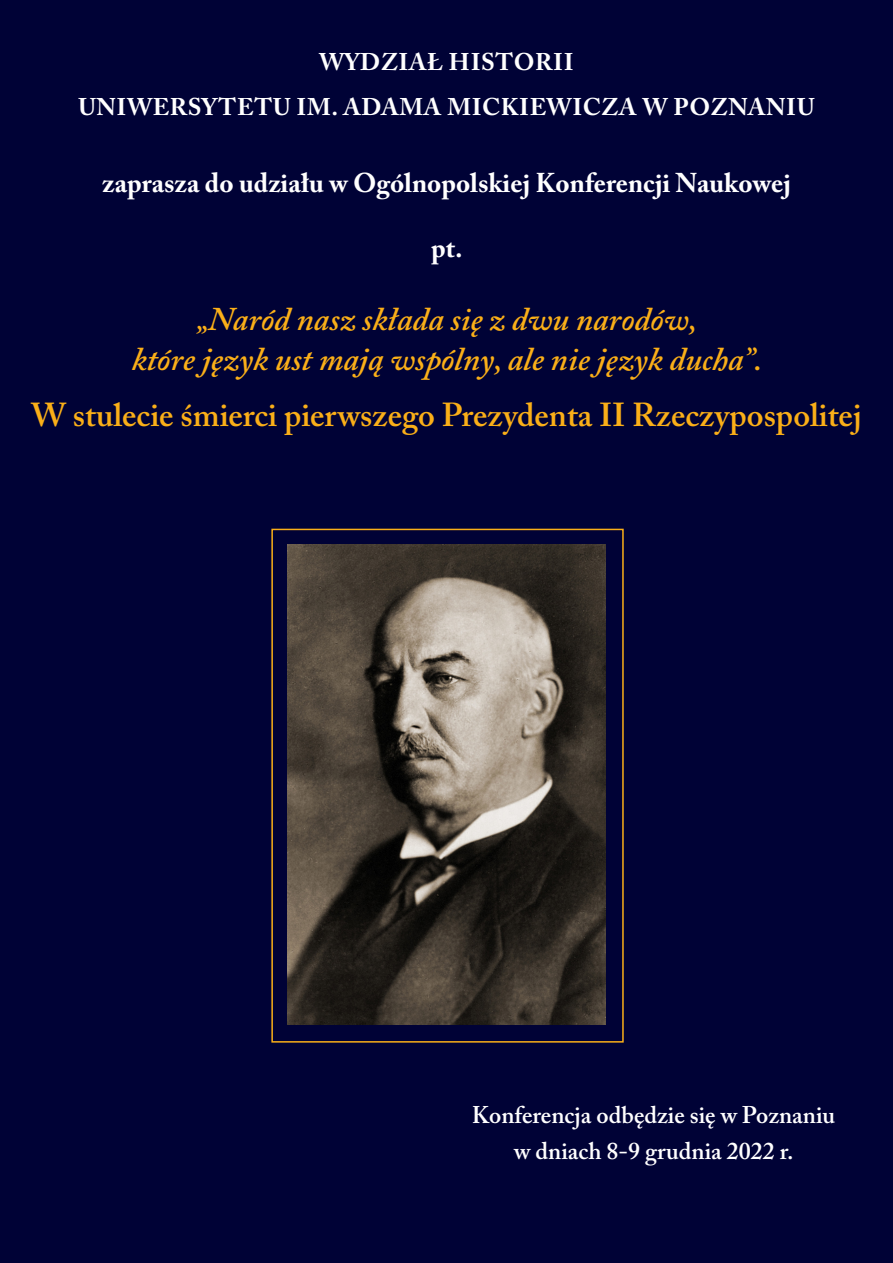
<style>
.page{position:relative;width:893px;height:1263px;background:#000236}
.page>*{position:absolute;margin:0;border:0;box-sizing:border-box;transform-origin:0 0}
.t1{font:italic 600 33px/39.6px "Adobe Caslon Pro";color:#faaf18;text-align:center}
.t2{font:600 33px "Adobe Caslon Pro";color:#faaf18}
.t3{font:700 27px "Adobe Caslon Pro";color:#fff}
.t4{font:700 24px/45px "Adobe Caslon Pro";letter-spacing:.025em;color:#fff;text-align:center}
.t5{font:600 24px/36px "Adobe Caslon Pro";color:#fff;text-align:center}
</style>
<div class="page">
<img style="left:287px;top:544px;width:319px;height:481px">
<div style="left:271px;top:529px;width:353px;height:513px;border:2px solid #faaf18"></div>
<p class="t4" style="left:78px;top:39px;width:738px">WYDZIAŁ HISTORII<br>UNIWERSYTETU IM. ADAMA MICKIEWICZA W POZNANIU</p>
<p class="t3" style="left:102px;top:167px;width:690px">zaprasza do udziału w Ogólnopolskiej Konferencji Naukowej</p>
<p class="t3" style="left:431px;top:232px;width:33px">pt.</p>
<p class="t1" style="left:132px;top:299px;width:632px">„Naród nasz składa się z dwu narodów,<br>które język ust mają wspólny, ale nie język ducha”.</p>
<p class="t2" style="left:31px;top:395px;width:832px">W stulecie śmierci pierwszego Prezydenta II Rzeczypospolitej</p>
<p class="t5" style="left:472px;top:1097px;width:365px">Konferencja odbędzie się w Poznaniu w dniach 8-9 grudnia 2022 r.</p>
</div>
